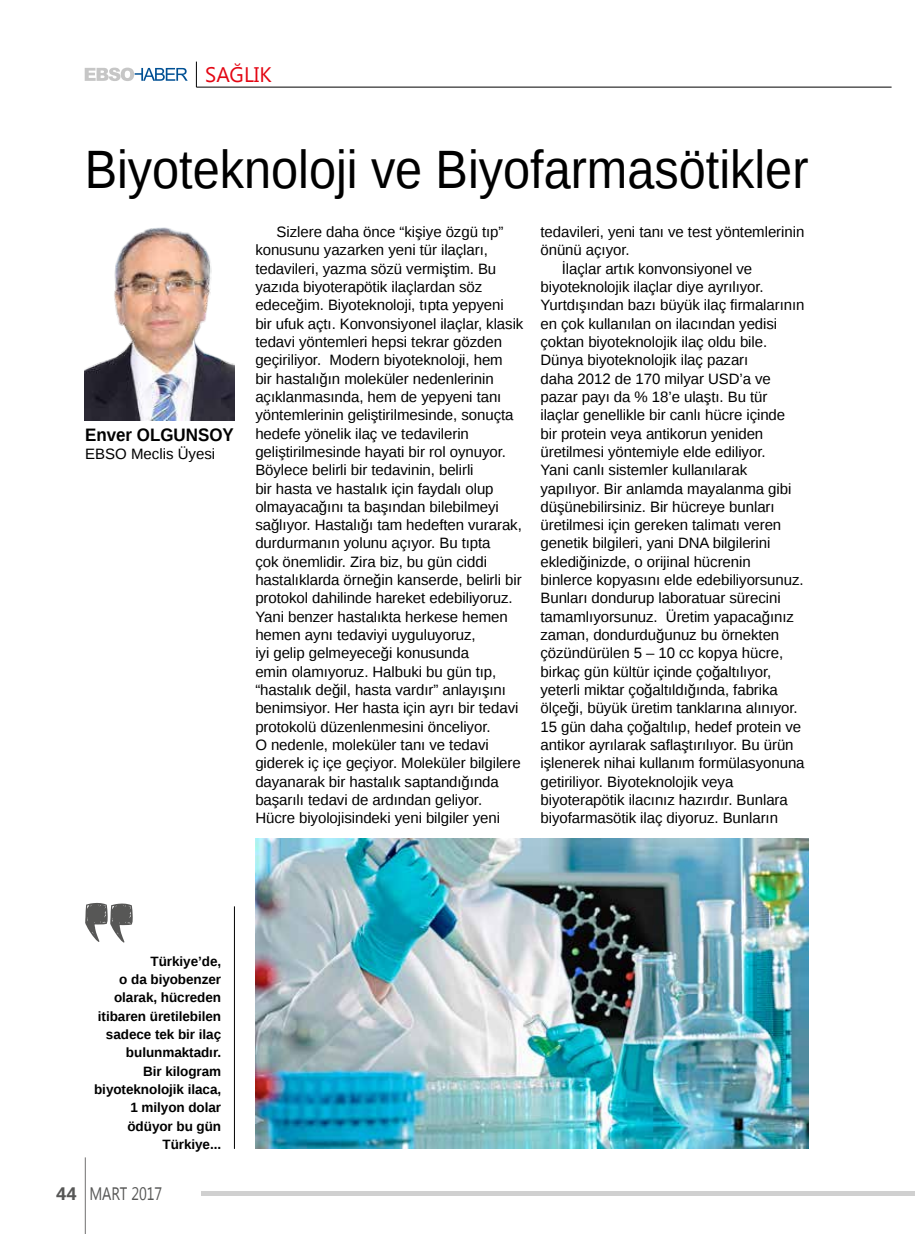
<style>
.page{position:relative;width:915px;height:1234px;background:#fff}
.page>*{position:absolute;margin:0;border:0;box-sizing:border-box;transform-origin:0 0}
.t1{font:54px "Liberation Sans";color:#000;scale:.9 1}
.t2{font:21px "Segoe UI";color:#e30613}
.t3{font:700 18px "Liberation Sans";color:#000;scale:.94 1}
.t4{font:18px "Segoe UI";color:#575756;scale:.8 1}
.t5{font:15px/18.3px "Liberation Sans";letter-spacing:-.005em;color:#000}
.t6{font:700 13.5px/18.3px "Liberation Sans";letter-spacing:-.005em;color:#000;text-align:right}
.s1{font-weight:700}
</style>
<div class="page">
<hr style="left:85px;top:1157px;width:1px;height:76px;background:#706f6f">
<hr style="left:201px;top:1191px;width:713px;height:3px;background:#d0d0d0">
<svg style="left:85px;top:68px;width:103px;height:13px"></svg>
<hr style="left:196px;top:87px;width:695px;height:1px;background:#000">
<svg style="left:196px;top:62px;width:1px;height:25px"></svg>
<img style="left:85px;top:227px;width:149px;height:193px">
<img style="left:255px;top:838px;width:553px;height:310px">
<svg style="left:85px;top:902px;width:48px;height:40px"></svg>
<hr style="left:234px;top:906px;width:1px;height:242px;background:#000">
<h2 class="t2" style="left:205px;top:59px;width:68px">SAĞLIK</h2>
<h1 class="t1" style="left:85px;top:139px;width:805px">Biyoteknoloji ve Biyofarmasötikler</h1>
<p class="t3" style="left:85px;top:422px;width:160px">Enver OLGUNSOY</p>
<p class="t5" style="left:85px;top:445px;width:132px">EBSO Meclis Üyesi</p>
<p class="t5" style="left:255px;top:223px;width:269px;text-indent:21px">Sizlere daha önce “kişiye özgü tıp” konusunu yazarken yeni tür ilaçları, tedavileri, yazma sözü vermiştim. Bu yazıda biyoterapötik ilaçlardan söz edeceğim. Biyoteknoloji, tıpta yepyeni bir ufuk açtı. Konvonsiyonel ilaçlar, klasik tedavi yöntemleri hepsi tekrar gözden geçiriliyor. Modern biyoteknoloji, hem<br>bir hastalığın moleküler nedenlerinin açıklanmasında, hem de yepyeni tanı yöntemlerinin geliştirilmesinde, sonuçta hedefe yönelik ilaç ve tedavilerin geliştirilmesinde hayati bir rol oynuyor.<br>Böylece belirli bir tedavinin, belirli<br>bir hasta ve hastalık için faydalı olup olmayacağını ta başından bilebilmeyi sağlıyor. Hastalığı tam hedeften vurarak, durdurmanın yolunu açıyor. Bu tıpta<br>çok önemlidir. Zira biz, bu gün ciddi hastalıklarda örneğin kanserde, belirli bir protokol dahilinde hareket edebiliyoruz.<br>Yani benzer hastalıkta herkese hemen hemen aynı tedaviyi uyguluyoruz,<br>iyi gelip gelmeyeceği konusunda<br>emin olamıyoruz. Halbuki bu gün tıp, “hastalık değil, hasta vardır” anlayışını benimsiyor. Her hasta için ayrı bir tedavi protokolü düzenlenmesini önceliyor.<br>O nedenle, moleküler tanı ve tedavi giderek iç içe geçiyor. Moleküler bilgilere dayanarak bir hastalık saptandığında başarılı tedavi de ardından geliyor.<br>Hücre biyolojisindeki yeni bilgiler yeni</p>
<p class="t5" style="left:540px;top:223px;width:265px">tedavileri, yeni tanı ve test yöntemlerinin</p>
<p class="t5" style="left:540px;top:242px;width:91px">önünü açıyor.</p>
<p class="t5" style="left:561px;top:260px;width:192px">İlaçlar artık konvonsiyonel ve</p>
<p class="t5" style="left:540px;top:278px;width:225px">biyoteknolojik ilaçlar diye ayrılıyor.</p>
<p class="t5" style="left:540px;top:296px;width:265px">Yurtdışından bazı büyük ilaç firmalarının</p>
<p class="t5" style="left:540px;top:315px;width:238px">en çok kullanılan on ilacından yedisi</p>
<p class="t5" style="left:540px;top:333px;width:228px">çoktan biyoteknolojik ilaç oldu bile.</p>
<p class="t5" style="left:540px;top:351px;width:209px">Dünya biyoteknolojik ilaç pazarı</p>
<p class="t5" style="left:540px;top:370px;width:232px">daha 2012 de 170 milyar USD’a ve</p>
<p class="t5" style="left:540px;top:388px;width:228px">pazar payı da % 18’e ulaştı. Bu tür</p>
<p class="t5" style="left:540px;top:406px;width:246px">ilaçlar genellikle bir canlı hücre içinde</p>
<p class="t5" style="left:540px;top:425px;width:224px">bir protein veya antikorun yeniden</p>
<p class="t5" style="left:540px;top:443px;width:226px">üretilmesi yöntemiyle elde ediliyor.</p>
<p class="t5" style="left:540px;top:461px;width:208px">Yani canlı sistemler kullanılarak</p>
<p class="t5" style="left:540px;top:479px;width:252px">yapılıyor. Bir anlamda mayalanma gibi</p>
<p class="t5" style="left:540px;top:498px;width:236px">düşünebilirsiniz. Bir hücreye bunları</p>
<p class="t5" style="left:540px;top:516px;width:242px">üretilmesi için gereken talimatı veren</p>
<p class="t5" style="left:540px;top:534px;width:231px">genetik bilgileri, yani DNA bilgilerini</p>
<p class="t5" style="left:540px;top:553px;width:212px">eklediğinizde, o orijinal hücrenin</p>
<p class="t5" style="left:540px;top:571px;width:265px">binlerce kopyasını elde edebiliyorsunuz.</p>
<p class="t5" style="left:540px;top:589px;width:241px">Bunları dondurup laboratuar sürecini</p>
<p class="t5" style="left:540px;top:608px;width:255px">tamamlıyorsunuz. Üretim yapacağınız</p>
<p class="t5" style="left:540px;top:626px;width:240px">zaman, dondurduğunuz bu örnekten</p>
<p class="t5" style="left:540px;top:644px;width:244px">çözündürülen 5 – 10 cc kopya hücre,</p>
<p class="t5" style="left:540px;top:662px;width:232px">birkaç gün kültür içinde çoğaltılıyor,</p>
<p class="t5" style="left:540px;top:681px;width:239px">yeterli miktar çoğaltıldığında, fabrika</p>
<p class="t5" style="left:540px;top:699px;width:259px">ölçeği, büyük üretim tanklarına alınıyor.</p>
<p class="t5" style="left:540px;top:717px;width:262px">15 gün daha çoğaltılıp, hedef protein ve</p>
<p class="t5" style="left:540px;top:736px;width:254px">antikor ayrılarak saflaştırılıyor. Bu ürün</p>
<p class="t5" style="left:540px;top:754px;width:265px">işlenerek nihai kullanım formülasyonuna</p>
<p class="t5" style="left:540px;top:772px;width:194px">getiriliyor. Biyoteknolojik veya</p>
<p class="t5" style="left:540px;top:791px;width:249px">biyoterapötik ilacınız hazırdır. Bunlara</p>
<p class="t5" style="left:540px;top:809px;width:239px">biyofarmasötik ilaç diyoruz. Bunların</p>
<p class="t6" style="left:94px;top:951px;width:128px">Türkiye’de,<br>o da biyobenzer olarak, hücreden itibaren üretilebilen sadece tek bir ilaç bulunmaktadır.<br>Bir kilogram biyoteknolojik ilaca,<br>1 milyon dolar ödüyor bu gün<br>Türkiye...</p>
<p class="t4" style="left:56px;top:1180px;width:134px"><span class="s1">44</span> MART 2017</p>
</div>
